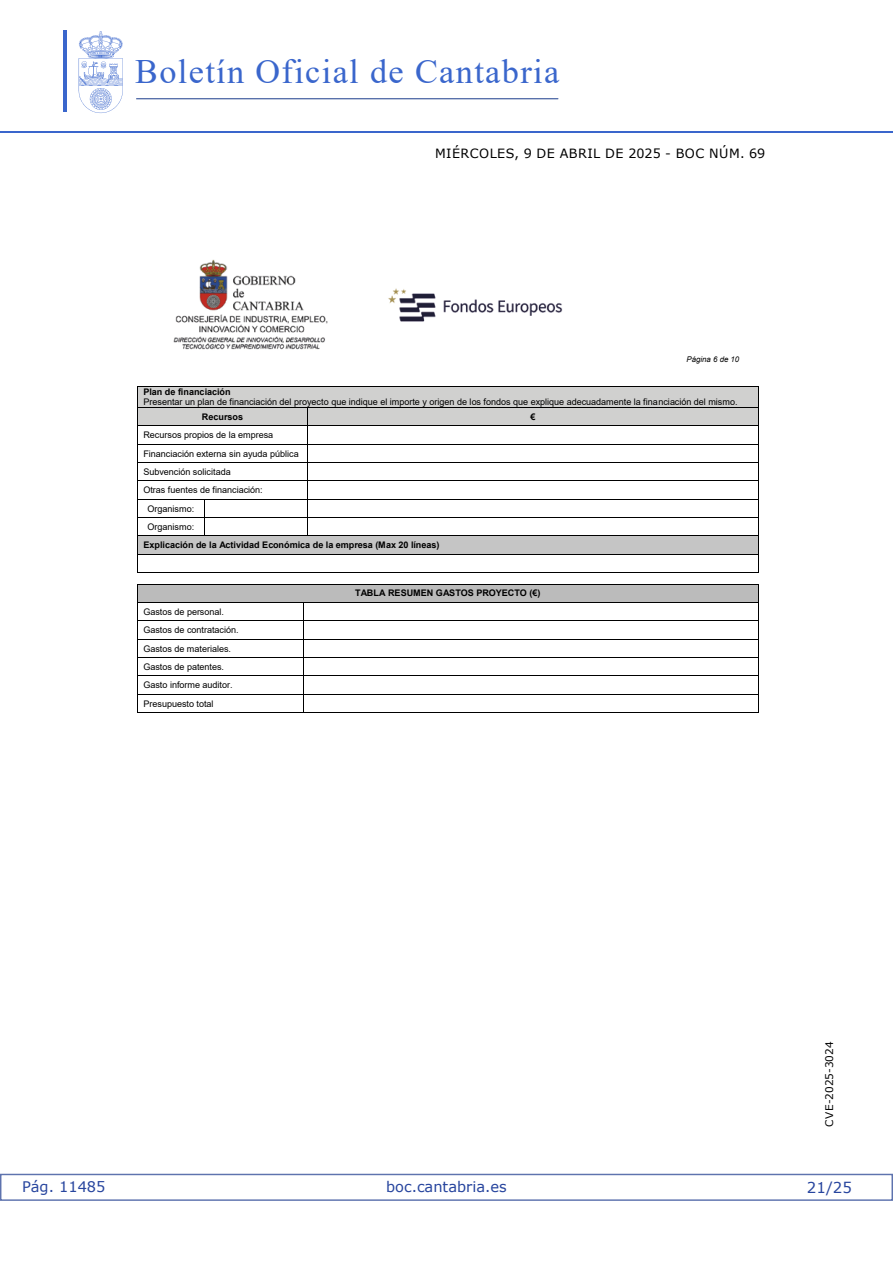
<style>
.page{position:relative;width:893px;height:1263px;background:#fff}
.page>*{position:absolute;margin:0;border:0;box-sizing:border-box;transform-origin:0 0}
.t1{font:34.2px "Times New Roman";letter-spacing:.04em;color:#3a66cc}
.t2{font:15px "Verdana 2";color:#27459e}
.t3{font:14.55px "Verdana 2";color:#27459e}
.t4{font:12.75px "Verdana 2";letter-spacing:.035em;color:#000}
.t5{font:10.5px "Verdana 2";color:#000}
.t6{font:9px/18.3px "Arial MT6";letter-spacing:-.005em;color:#000}
.t7{font:9px "Arial Bold MT6";letter-spacing:-.005em;color:#000}
.t8{font:7.8px "Arial Italic MT6";letter-spacing:-.005em;color:#000}
.s1{font-family:"Arial Bold MT6"}
</style>
<div class="page">
<hr style="left:0;top:132px;width:893px;height:1px;background:#3a66cc">
<hr style="left:136px;top:99px;width:422px;height:1px;background:#2a4993">
<svg style="left:79px;top:31px;width:44px;height:82px"></svg>
<hr style="left:63px;top:30px;width:4px;height:82px;background:#3a66cc">
<div style="left:0;top:1174px;width:893px;height:27px;border:1px solid #5e73ae"></div>
<img style="left:174px;top:259px;width:154px;height:91px">
<img style="left:388px;top:288px;width:175px;height:34px">
<div style="left:143px;top:387px;width:609px;height:10px;background:#d0d0cf"></div>
<div style="left:143px;top:397px;width:609px;height:10px;background:#d0d0cf"></div>
<hr style="left:137px;top:386px;width:622px;height:1px;background:#000">
<div style="left:138px;top:408px;width:169px;height:18px;background:#d0d0cf"></div>
<div style="left:308px;top:408px;width:450px;height:18px;background:#d0d0cf"></div>
<hr style="left:137px;top:407px;width:622px;height:1px;background:#000">
<hr style="left:137px;top:426px;width:622px;height:1px;background:#000">
<hr style="left:137px;top:444px;width:622px;height:1px;background:#000">
<hr style="left:137px;top:462px;width:622px;height:1px;background:#000">
<hr style="left:137px;top:481px;width:622px;height:1px;background:#000">
<hr style="left:137px;top:499px;width:622px;height:1px;background:#000">
<hr style="left:137px;top:517px;width:622px;height:1px;background:#000">
<svg style="left:204px;top:500px;width:1px;height:35px"></svg>
<svg style="left:307px;top:408px;width:1px;height:127px"></svg>
<div style="left:138px;top:536px;width:620px;height:18px;background:#c5c5c5"></div>
<hr style="left:137px;top:535px;width:622px;height:1px;background:#000">
<hr style="left:137px;top:554px;width:622px;height:1px;background:#000">
<svg style="left:758px;top:387px;width:1px;height:185px"></svg>
<svg style="left:137px;top:387px;width:1px;height:185px"></svg>
<hr style="left:137px;top:572px;width:622px;height:1px;background:#000">
<div style="left:138px;top:584px;width:620px;height:18px;background:#bbb"></div>
<hr style="left:137px;top:584px;width:622px;height:1px;background:#000">
<hr style="left:137px;top:602px;width:622px;height:1px;background:#000">
<hr style="left:137px;top:621px;width:622px;height:1px;background:#000">
<hr style="left:137px;top:639px;width:622px;height:1px;background:#000">
<hr style="left:137px;top:657px;width:622px;height:1px;background:#000">
<hr style="left:137px;top:675px;width:622px;height:1px;background:#000">
<hr style="left:137px;top:694px;width:622px;height:1px;background:#000">
<svg style="left:137px;top:585px;width:1px;height:127px"></svg>
<hr style="left:137px;top:712px;width:166px;height:1px;background:#000">
<svg style="left:303px;top:603px;width:1px;height:110px"></svg>
<hr style="left:304px;top:712px;width:454px;height:1px;background:#000">
<svg style="left:758px;top:585px;width:1px;height:128px"></svg>
<h1 class="t1" style="left:135px;top:47px;width:425px">Boletín Oficial de Cantabria</h1>
<h3 class="t4" style="left:435px;top:144px;width:332px">MIÉRCOLES, 9 DE ABRIL DE 2025 - BOC NÚM. 69</h3>
<p class="t8" style="left:686px;top:355px;width:54px">Página 6 de 10</p>
<p class="t6" style="left:143px;top:386px;width:596px;line-height:10.4px"><span class="s1">Plan de financiación<br></span>Presentar un plan de financiación del proyecto que indique el importe y origen de los fondos que explique adecuadamente la financiación del mismo.</p>
<p class="t7" style="left:202px;top:410px;width:43px">Recursos</p>
<p class="t7" style="left:531px;top:410px;width:7px">€</p>
<p class="t6" style="left:143px;top:426px;width:131px">Recursos propios de la empresa</p>
<p class="t6" style="left:143px;top:444px;width:157px">Financiación externa sin ayuda pública</p>
<p class="t6" style="left:143px;top:463px;width:89px">Subvención solicitada</p>
<p class="t6" style="left:143px;top:481px;width:121px">Otras fuentes de financiación:</p>
<p class="t6" style="left:148px;top:499px;width:48px">Organismo:</p>
<p class="t6" style="left:148px;top:517px;width:48px">Organismo:</p>
<p class="t7" style="left:143px;top:539px;width:298px">Explicación de la Actividad Económica de la empresa (Max 20 líneas)</p>
<p class="t7" style="left:355px;top:587px;width:187px">TABLA RESUMEN GASTOS PROYECTO (€)</p>
<p class="t6" style="left:143px;top:603px;width:97px">Gastos de personal.<br>Gastos de contratación.<br>Gastos de materiales.<br>Gastos de patentes.<br>Gasto informe auditor.<br>Presupuesto total</p>
<h3 class="t3" style="left:22px;top:1177px;width:85px">Pág. 11485</h3>
<h3 class="t3" style="left:386px;top:1177px;width:122px">boc.cantabria.es</h3>
<p class="t5" style="left:822px;top:1126px;width:87px;rotate:-90deg">CVE-2025-3024</p>
<h2 class="t2" style="left:807px;top:1177px;width:46px">21/25</h2>
</div>
